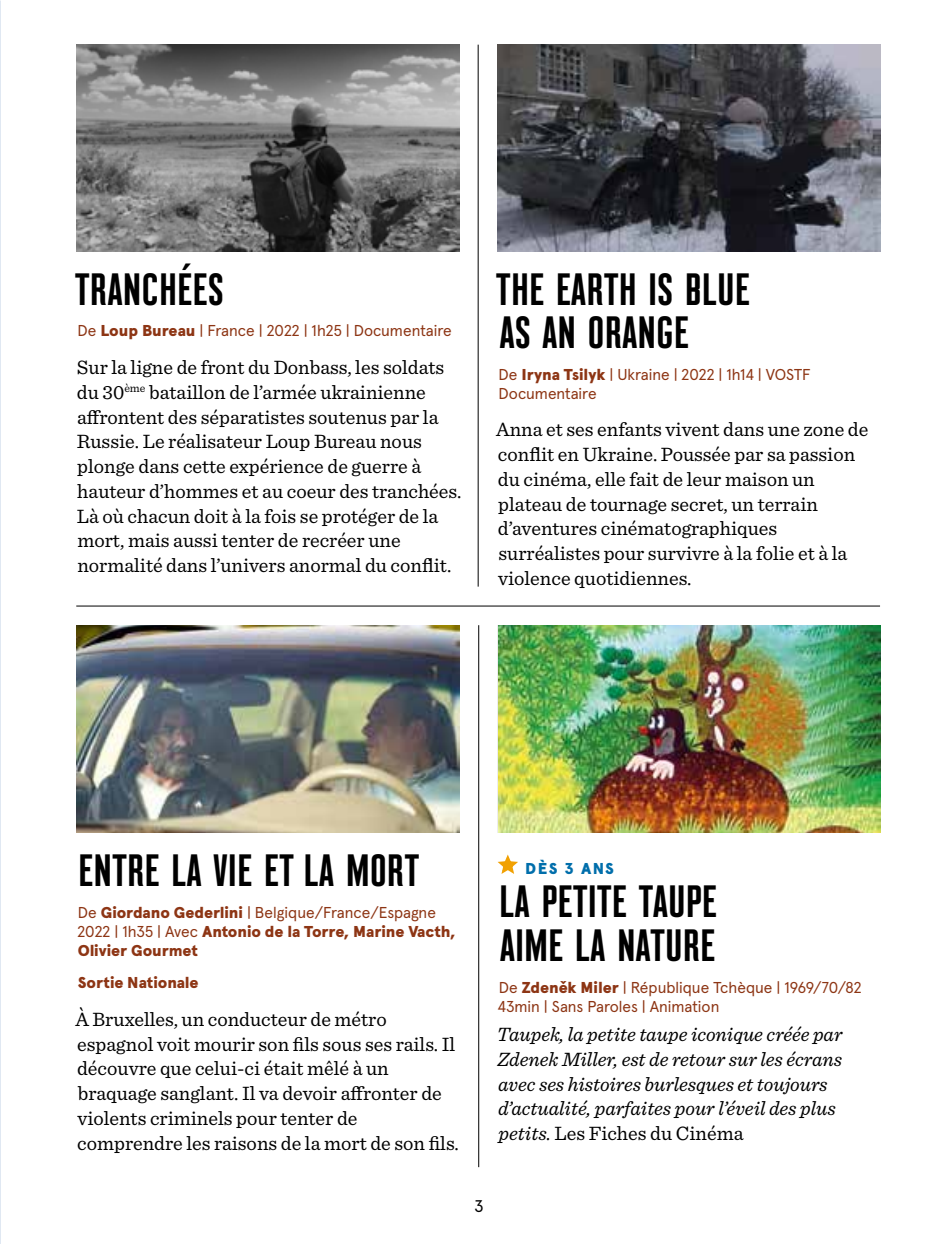
<style>
.page{position:relative;width:925px;height:1244px;background:#fff}
.page>*{position:absolute;margin:0;border:0;box-sizing:border-box;transform-origin:0 0}
.t1{font:condensed 45px/43.2px "Montefiore";letter-spacing:.015em;color:#000}
.t2{font:20.25px/24.8px "Sentinel";color:#000}
.t3{font:italic 20.25px/24.8px "Sentinel";color:#000}
.t4{font:16.88px "Apercu";color:#000}
.t5{font:15.75px/19.1px "Apercu Pro";color:#8d3514}
.t6{font:900 15.75px/19.1px "Apercu Pro";letter-spacing:-.01em;color:#8d3514}
.t7{font:900 15.75px "Apercu Pro";letter-spacing:.085em;color:#006eab}
.s1{font-weight:900}
.s2{font-weight:400}
.s3{font-style:normal}
</style>
<div class="page">
<hr style="left:76px;top:606px;width:804px;height:1px;background:#000">
<hr style="left:478px;top:625px;width:1px;height:542px;background:#000">
<hr style="left:478px;top:45px;width:1px;height:541px;background:#000">
<img style="left:76px;top:45px;width:383px;height:207px">
<img style="left:497px;top:45px;width:383px;height:207px">
<img style="left:77px;top:625px;width:382px;height:207px">
<img style="left:498px;top:625px;width:382px;height:207px">
<svg style="left:498px;top:854px;width:20px;height:20px"></svg>
<h1 class="t1" style="left:75px;top:267px;width:150px">TRANCHÉES</h1>
<p class="t5" style="left:78px;top:320px;width:376px">De <span class="s1">Loup Bureau</span> | France | 2022 | 1h25 | Documentaire</p>
<p class="t2" style="left:77px;top:354px;width:386px">Sur la ligne de front du Donbass, les soldats du 30<sup>ème</sup> bataillon de l’armée ukrainienne affrontent des séparatistes soutenus par la Russie. Le réalisateur Loup Bureau nous plonge dans cette expérience de guerre à hauteur d’hommes et au coeur des tranchées.<br>Là où chacun doit à la fois se protéger de la mort, mais aussi tenter de recréer une normalité dans l’univers anormal du conflit.</p>
<h1 class="t1" style="left:496px;top:267px;width:255px">THE EARTH IS BLUE<br>AS AN ORANGE</h1>
<p class="t5" style="left:499px;top:363px;width:313px">De <span class="s1">Iryna Tsilyk</span> | Ukraine | 2022 | 1h14 | VOSTF<br>Documentaire</p>
<p class="t2" style="left:496px;top:416px;width:374px">Anna et ses enfants vivent dans une zone de conflit en Ukraine. Poussée par sa passion du cinéma, elle fait de leur maison un plateau de tournage secret, un terrain d’aventures cinématographiques surréalistes pour survivre à la folie et à la violence quotidiennes.</p>
<h1 class="t1" style="left:79px;top:849px;width:342px">ENTRE LA VIE ET LA MORT</h1>
<p class="t6" style="left:78px;top:902px;width:380px"><span class="s2">De</span> Giordano Gederlini <span class="s2">| Belgique/France/Espagne<br>2022 | 1h35 | Avec</span> Antonio de la Torre, Marine Vacth,<br>Olivier Gourmet</p>
<p class="t6" style="left:78px;top:972px;width:122px">Sortie Nationale</p>
<p class="t2" style="left:75px;top:1005px;width:385px">À Bruxelles, un conducteur de métro espagnol voit mourir son fils sous ses rails. Il découvre que celui-ci était mêlé à un braquage sanglant. Il va devoir affronter de violents criminels pour tenter de comprendre les raisons de la mort de son fils.</p>
<p class="t7" style="left:525px;top:856px;width:90px">DÈS 3 ANS</p>
<h1 class="t1" style="left:500px;top:880px;width:219px">LA PETITE TAUPE<br>AIME LA NATURE</h1>
<p class="t5" style="left:497px;top:976px;width:366px">De <span class="s1">Zdeněk Miler</span> | République Tchèque | 1969/70/82<br>43min | Sans Paroles | Animation</p>
<p class="t3" style="left:497px;top:1020px;width:347px">Taupek, la petite taupe iconique créée par Zdenek Miller, est de retour sur les écrans avec ses histoires burlesques et toujours d’actualité, parfaites pour l’éveil des plus petits. <span class="s3">Les Fiches du Cinéma</span></p>
<p class="t4" style="left:474px;top:1195px;width:11px">3</p>
</div>
